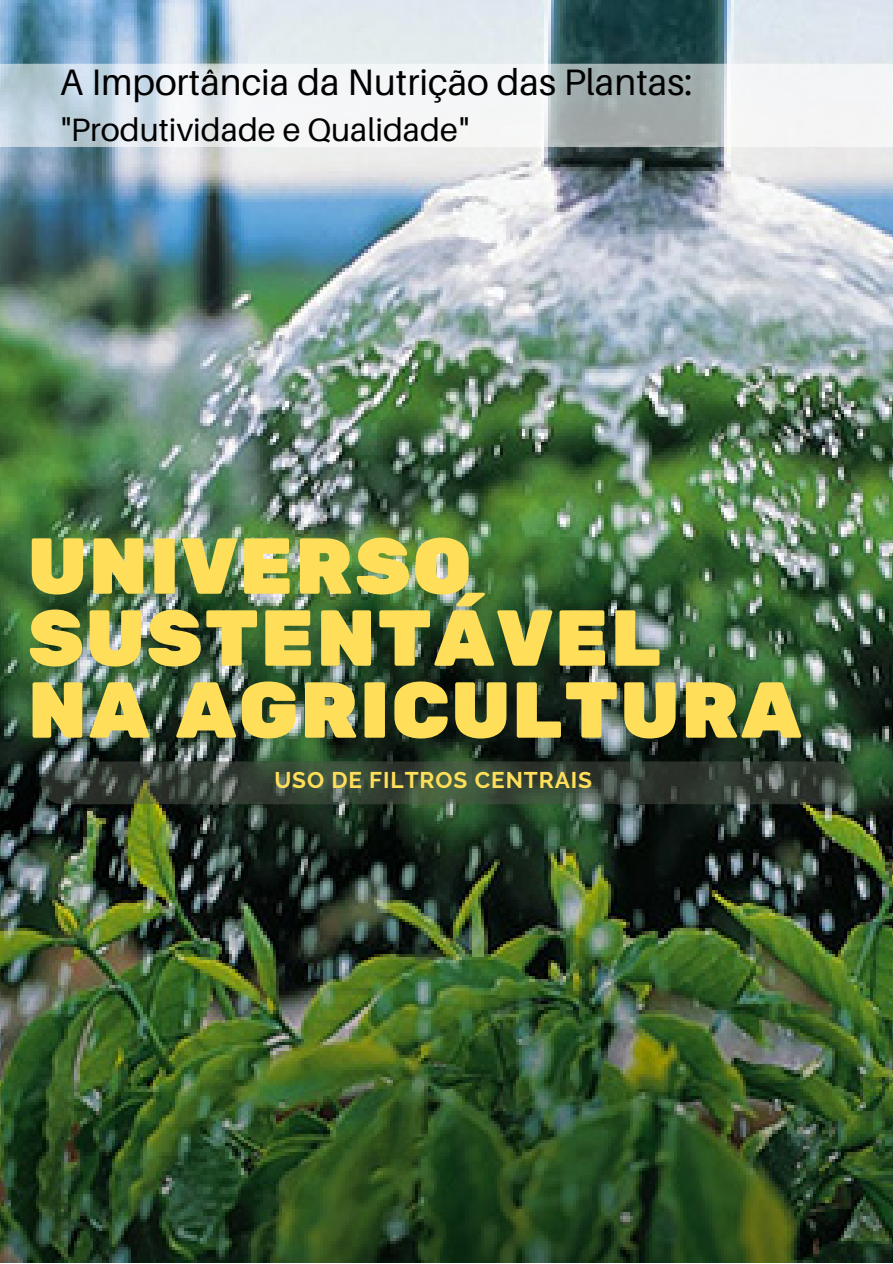
<style>
.page{position:relative;width:893px;height:1264px;background:#fff}
.page>*{position:absolute;margin:0;border:0;box-sizing:border-box;transform-origin:0 0}
.t1{font:79.2px/72px "Rubik One";letter-spacing:.01em;color:#ffde59}
.t2{font:36.75px "Aileron";color:#000}
.t3{font:32.4px "Aileron";color:#000}
.t4{font:700 22.65px "Raleway";letter-spacing:.04em;color:#ffde59}
</style>
<div class="page">
<img style="left:0;top:0;width:892px;height:1262px">
<svg style="left:62px;top:761px;width:769px;height:43px;background:#3b483b"></svg>
<svg style="left:0;top:64px;width:892px;height:83px;fill:#f3f5f6"></svg>
<p class="t2" style="left:60px;top:59px;width:634px">A Importância da Nutrição das Plantas:</p>
<p class="t3" style="left:60px;top:110px;width:410px">"Produtividade e Qualidade"</p>
<h1 class="t1" style="left:27px;top:533px;width:776px">UNIVERSO<br>SUSTENTÁVEL<br>NA AGRICULTURA</h1>
<p class="t4" style="left:274px;top:767px;width:319px">USO DE FILTROS CENTRAIS</p>
</div>
